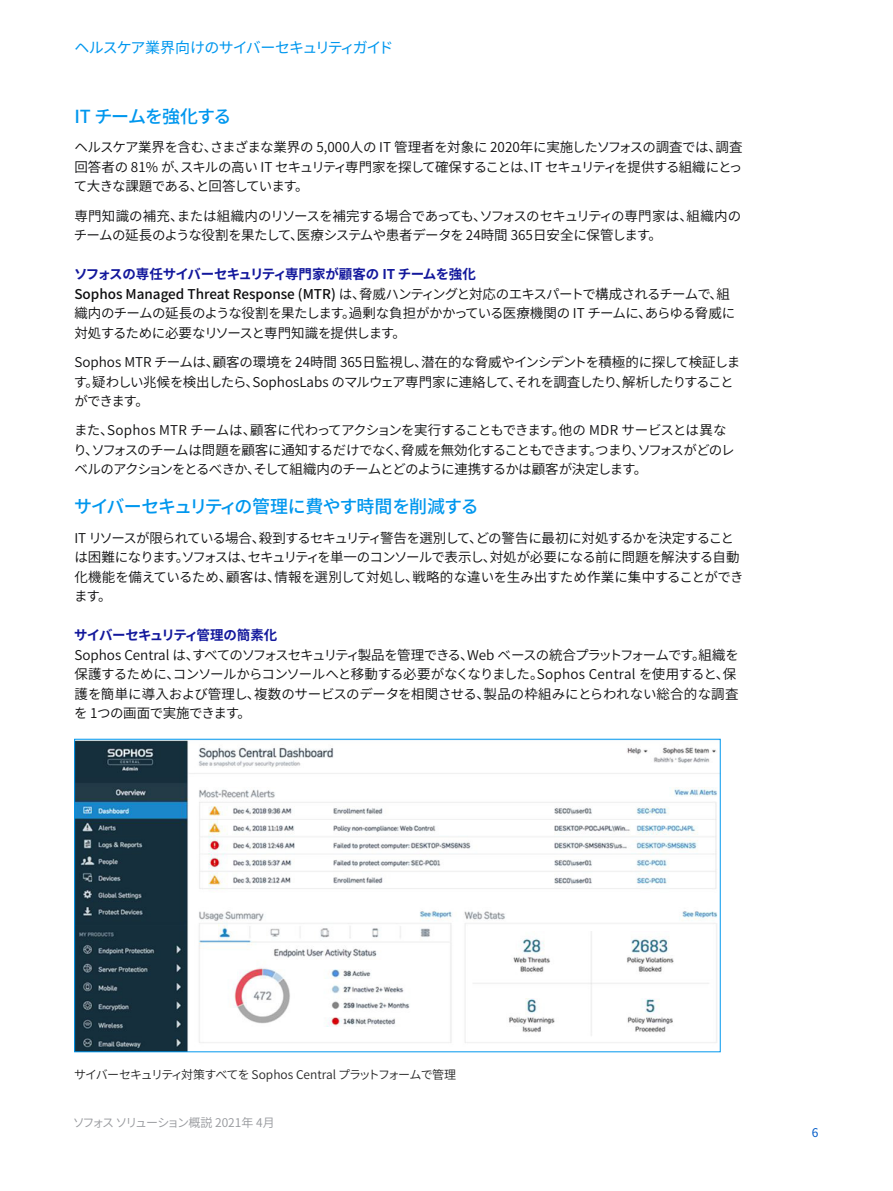
<style>
.page{position:relative;width:893px;height:1191px;background:#fff}
.page>*{position:absolute;margin:0;border:0;box-sizing:border-box;transform-origin:0 0}
.Subheading_2{font:500 18px "Noto Sans CJ Kjp";letter-spacing:-.055em;color:#0097ee}
.t1{font:15px "Noto Sans CJ Kjp";letter-spacing:-.07em;color:#0097ee}
.Body_Copy{font:600 13.5px/19.5px "Noto Sans CJ Kjp";letter-spacing:-.045em;color:#0d0d0e}
.Body_Copy-2{font:600 13.5px/19.5px "Noto Sans CJ Kjp";letter-spacing:-.025em;color:#0d0d0e}
.Subheading_3{font:700 13.5px "Noto Sans CJ Kjp";letter-spacing:-.035em;color:#13189c}
.Subheading_3-2{font:700 13.5px "Noto Sans CJ Kjp";letter-spacing:-.06em;color:#13189c}
.t2{font:600 12px "Noto Sans CJ Kjp";letter-spacing:-.065em;color:#262626}
.t3{font:600 12px "Noto Sans CJ Kjp";letter-spacing:-.07em;color:#96989c}
.t4{font:12px "Noto Sans CJ Kjp";color:#005bc8}
.s1{font-weight:500}
</style>
<div class="page">
<img style="left:76px;top:741px;width:642px;height:309px">
<p class="t1" style="left:75px;top:39px;width:321px">ヘルスケア業界向けのサイバーセキュリティガイド</p>
<p class="Subheading_2" style="left:74px;top:106px;width:159px">IT チームを強化する</p>
<p class="Body_Copy" style="left:74px;top:138px;width:670px;text-align:justify">ヘルスケア業界を含む、さまざまな業界の 5,000人の IT 管理者を対象に 2020年に実施したソフォスの調査では、調査回答者の 81% が、スキルの高い IT セキュリティ専門家を探して確保することは、IT セキュリティを提供する組織にとって大きな課題である、と回答しています。</p>
<p class="Body_Copy" style="left:74px;top:206px;width:669px">専門知識の補充、または組織内のリソースを補完する場合であっても、ソフォスのセキュリティの専門家は、組織内のチームの延長のような役割を果たして、医療システムや患者データを 24時間 365日安全に保管します。</p>
<p class="Subheading_3" style="left:74px;top:267px;width:403px">ソフォスの専任サイバーセキュリティ専門家が顧客の IT チームを強化</p>
<p class="Body_Copy" style="left:74px;top:284px;width:662px"><span class="s1">Sophos Managed Threat Response (MTR)</span> は、脅威ハンティングと対応のエキスパートで構成されるチームで、組織内のチームの延長のような役割を果たします。過剰な負担がかかっている医療機関の IT チームに、あらゆる脅威に対処するために必要なリソースと専門知識を提供します。</p>
<p class="Body_Copy-2" style="left:74px;top:353px;width:668px">Sophos MTR チームは、顧客の環境を 24時間 365日監視し、潜在的な脅威やインシデントを積極的に探して検証します。疑わしい兆候を検出したら、SophosLabs のマルウェア専門家に連絡して、それを調査したり、解析したりすることができます。</p>
<p class="Body_Copy" style="left:74px;top:421px;width:663px">また、Sophos MTR チームは、顧客に代わってアクションを実行することもできます。他の MDR サービスとは異なり、ソフォスのチームは問題を顧客に通知するだけでなく、脅威を無効化することもできます。つまり、ソフォスがどのレベルのアクションをとるべきか、そして組織内のチームとどのように連携するかは顧客が決定します。</p>
<p class="Subheading_2" style="left:74px;top:496px;width:406px">サイバーセキュリティの管理に費やす時間を削減する</p>
<p class="Body_Copy" style="left:74px;top:528px;width:671px">IT リソースが限られている場合、殺到するセキュリティ警告を選別して、どの警告に最初に対処するかを決定することは困難になります。ソフォスは、セキュリティを単一のコンソールで表示し、対処が必要になる前に問題を解決する自動化機能を備えているため、顧客は、情報を選別して対処し、戦略的な違いを生み出すため作業に集中することができます。</p>
<p class="Subheading_3-2" style="left:74px;top:627px;width:205px">サイバーセキュリティ管理の簡素化</p>
<p class="Body_Copy" style="left:74px;top:645px;width:666px">Sophos Central は、すべてのソフォスセキュリティ製品を管理できる、Web ベースの統合プラットフォームです。組織を保護するために、コンソールからコンソールへと移動する必要がなくなりました。Sophos Central を使用すると、保護を簡単に導入および管理し、複数のサービスのデータを相関させる、製品の枠組みにとらわれない総合的な調査を 1つの画面で実施できます。</p>
<p class="t2" style="left:74px;top:1067px;width:384px">サイバーセキュリティ対策すべてを Sophos Central プラットフォームで管理</p>
<p class="t3" style="left:73px;top:1115px;width:203px">ソフォス ソリューション概説 2021年 4月</p>
<p class="t4" style="left:812px;top:1125px;width:8px">6</p>
</div>
